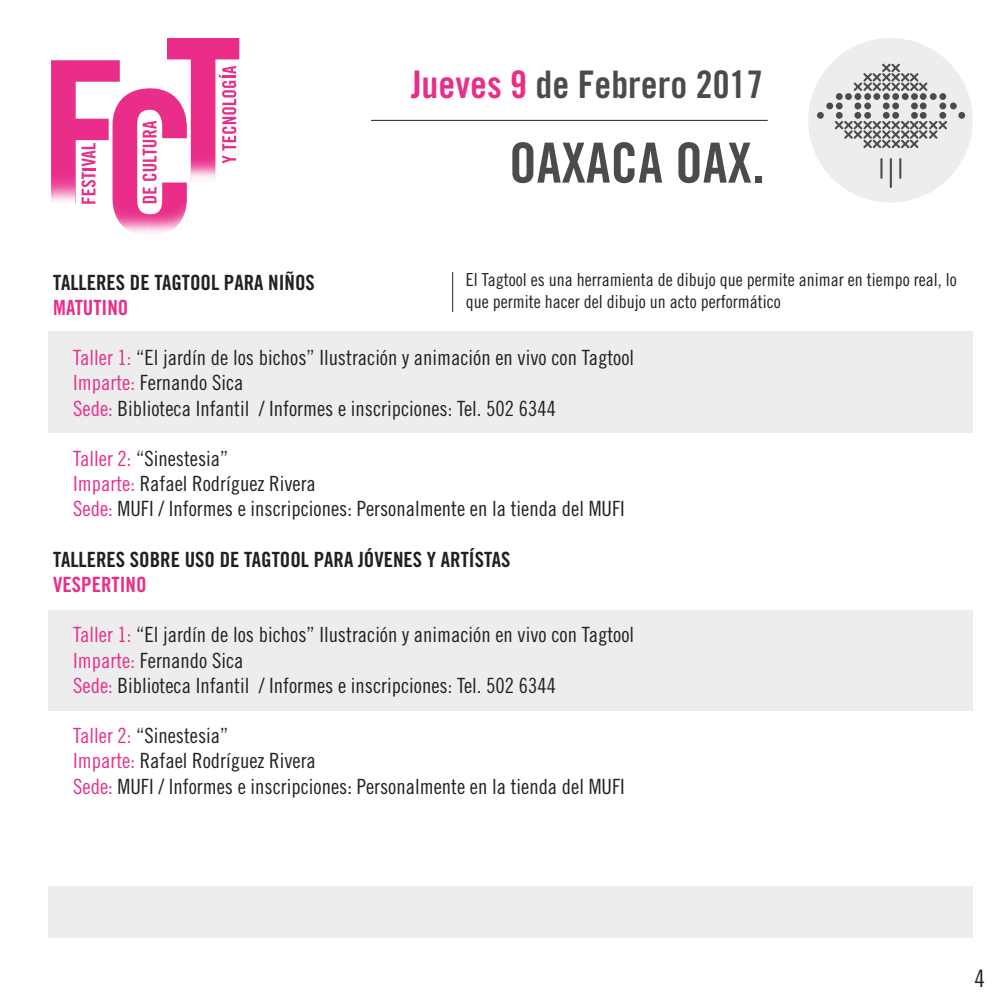
<style>
.page{position:relative;width:1008px;height:1008px;background:#fff}
.page>*{position:absolute;margin:0;border:0;box-sizing:border-box;transform-origin:0 0}
.t1{font:55.4px "Trade Gothic Bold Cond Twenty";color:#4a4c4c}
.t2{font:38px "Trade Gothic Bold Cond Twenty";color:#4a4c4c}
.t3{font:24px "Trade Gothic Cond Eighteen";color:#231f20}
.t4{font:21px/25.2px "Trade Gothic Cond Eighteen";color:#231f20}
.t5{font:21px "Trade Gothic Bold Cond Twenty";color:#231f20}
.t6{font:21px "Trade Gothic Bold Cond Twenty";color:#e92d89}
.t7{font:18px/21.6px "Trade Gothic Cond Eighteen";color:#231f20}
.s1{color:#e92d89}
</style>
<div class="page">
<div style="left:808px;top:38px;width:165px;height:165px;background:#ededed;border-radius:50%"></div>
<svg style="left:854px;top:64px;width:74px;height:27px"></svg>
<svg style="left:835px;top:121px;width:112px;height:27px"></svg>
<div style="left:817px;top:112px;width:7px;height:7px;background:#4a4c4c;border-radius:50%"></div>
<div style="left:836px;top:112px;width:7px;height:7px;background:#4a4c4c;border-radius:50%"></div>
<div style="left:854px;top:112px;width:7px;height:7px;background:#4a4c4c;border-radius:50%"></div>
<div style="left:864px;top:112px;width:7px;height:7px;background:#4a4c4c;border-radius:50%"></div>
<div style="left:892px;top:112px;width:7px;height:7px;background:#4a4c4c;border-radius:50%"></div>
<div style="left:920px;top:112px;width:7px;height:7px;background:#4a4c4c;border-radius:50%"></div>
<div style="left:939px;top:112px;width:7px;height:7px;background:#4a4c4c;border-radius:50%"></div>
<div style="left:958px;top:112px;width:7px;height:7px;background:#4a4c4c;border-radius:50%"></div>
<div style="left:826px;top:103px;width:7px;height:6px;background:#4a4c4c;border-radius:50%"></div>
<div style="left:836px;top:103px;width:7px;height:6px;background:#4a4c4c;border-radius:50%"></div>
<div style="left:854px;top:103px;width:7px;height:6px;background:#4a4c4c;border-radius:50%"></div>
<div style="left:864px;top:103px;width:7px;height:6px;background:#4a4c4c;border-radius:50%"></div>
<div style="left:892px;top:103px;width:7px;height:6px;background:#4a4c4c;border-radius:50%"></div>
<div style="left:883px;top:112px;width:7px;height:7px;background:#4a4c4c;border-radius:50%"></div>
<div style="left:883px;top:103px;width:7px;height:6px;background:#4a4c4c;border-radius:50%"></div>
<div style="left:920px;top:103px;width:7px;height:6px;background:#4a4c4c;border-radius:50%"></div>
<div style="left:911px;top:112px;width:7px;height:7px;background:#4a4c4c;border-radius:50%"></div>
<div style="left:911px;top:103px;width:7px;height:6px;background:#4a4c4c;border-radius:50%"></div>
<div style="left:939px;top:103px;width:7px;height:6px;background:#4a4c4c;border-radius:50%"></div>
<div style="left:950px;top:103px;width:7px;height:6px;background:#4a4c4c;border-radius:50%"></div>
<div style="left:836px;top:93px;width:7px;height:7px;background:#4a4c4c;border-radius:50%"></div>
<div style="left:855px;top:93px;width:6px;height:7px;background:#4a4c4c;border-radius:50%"></div>
<div style="left:883px;top:93px;width:7px;height:7px;background:#4a4c4c;border-radius:50%"></div>
<div style="left:911px;top:93px;width:7px;height:7px;background:#4a4c4c;border-radius:50%"></div>
<div style="left:930px;top:93px;width:7px;height:7px;background:#4a4c4c;border-radius:50%"></div>
<div style="left:845px;top:93px;width:7px;height:7px;background:#4a4c4c;border-radius:50%"></div>
<div style="left:864px;top:93px;width:7px;height:7px;background:#4a4c4c;border-radius:50%"></div>
<div style="left:873px;top:93px;width:7px;height:7px;background:#4a4c4c;border-radius:50%"></div>
<div style="left:892px;top:93px;width:7px;height:7px;background:#4a4c4c;border-radius:50%"></div>
<div style="left:902px;top:93px;width:7px;height:7px;background:#4a4c4c;border-radius:50%"></div>
<div style="left:920px;top:93px;width:7px;height:7px;background:#4a4c4c;border-radius:50%"></div>
<div style="left:939px;top:93px;width:7px;height:7px;background:#4a4c4c;border-radius:50%"></div>
<hr style="left:880px;top:158px;width:3px;height:21px;background:#4a4c4c">
<hr style="left:899px;top:158px;width:2px;height:21px;background:#4a4c4c">
<hr style="left:890px;top:158px;width:2px;height:30px;background:#4a4c4c">
<svg style="left:51px;top:38px;width:188px;height:126px"></svg>
<img style="left:51px;top:151px;width:165px;height:83px">
<hr style="left:371px;top:120px;width:397px;height:1px;background:#231f20">
<div style="left:48px;top:886px;width:925px;height:51px;background:#ededed"></div>
<div style="left:48px;top:610px;width:925px;height:101px;background:#ededed"></div>
<div style="left:48px;top:331px;width:925px;height:102px;background:#ededed"></div>
<hr style="left:452px;top:272px;width:1px;height:40px;background:#231f20">
<h2 class="t2" style="left:411px;top:61px;width:354px"><span class="s1">Jueves 9</span> de Febrero 2017</h2>
<h1 class="t1" style="left:509px;top:129px;width:257px">OAXACA OAX.</h1>
<p class="t5" style="left:53px;top:269px;width:263px">TALLERES DE TAGTOOL PARA NIÑOS</p>
<p class="t6" style="left:53px;top:295px;width:77px">MATUTINO</p>
<p class="t4" style="left:73px;top:345px;width:562px"><span class="s1">Taller 1:</span> “El jardín de los bichos” Ilustración y animación en vivo con Tagtool<br><span class="s1">Imparte:</span> Fernando Sica<br><span class="s1">Sede:</span> Biblioteca Infantil / Informes e inscripciones: Tel. 502 6344</p>
<p class="t4" style="left:73px;top:446px;width:553px"><span class="s1">Taller 2:</span> “Sinestesia”<br><span class="s1">Imparte:</span> Rafael Rodríguez Rivera<br><span class="s1">Sede:</span> MUFI / Informes e inscripciones: Personalmente en la tienda del MUFI</p>
<p class="t5" style="left:53px;top:547px;width:459px">TALLERES SOBRE USO DE TAGTOOL PARA JÓVENES Y ARTÍSTAS</p>
<p class="t6" style="left:53px;top:572px;width:95px">VESPERTINO</p>
<p class="t4" style="left:73px;top:622px;width:562px"><span class="s1">Taller 1:</span> “El jardín de los bichos” Ilustración y animación en vivo con Tagtool<br><span class="s1">Imparte:</span> Fernando Sica<br><span class="s1">Sede:</span> Biblioteca Infantil / Informes e inscripciones: Tel. 502 6344</p>
<p class="t4" style="left:73px;top:723px;width:553px"><span class="s1">Taller 2:</span> “Sinestesia”<br><span class="s1">Imparte:</span> Rafael Rodríguez Rivera<br><span class="s1">Sede:</span> MUFI / Informes e inscripciones: Personalmente en la tienda del MUFI</p>
<p class="t7" style="left:466px;top:269px;width:492px">El Tagtool es una herramienta de dibujo que permite animar en tiempo real, lo que permite hacer del dibujo un acto performático</p>
<p class="t3" style="left:974px;top:965px;width:12px">4</p>
</div>
